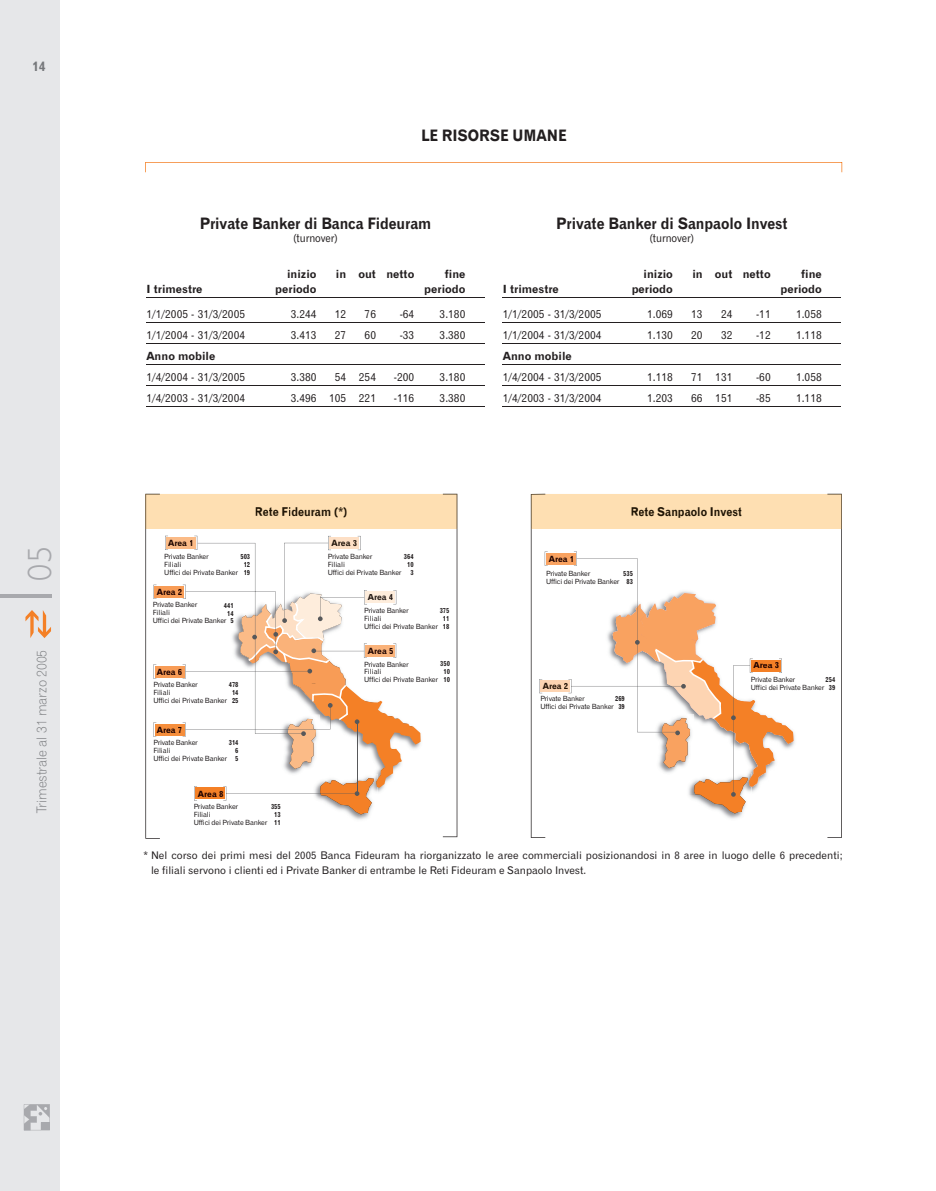
<style>
.page{position:relative;width:936px;height:1191px;background:#fff}
.page>*{position:absolute;margin:0;border:0;box-sizing:border-box;transform-origin:0 0}
.t1{font:300 33.75px "Humanist 521 BT";color:#a8a9ad}
.t2{font:15.75px "Gothic 720 BT Bold B";letter-spacing:-.005em;color:#231f20;scale:.9 1}
.t3{font:13.5px "Gothic 720 BT Light B";letter-spacing:-.015em;color:#76787b}
.t4{font:13.5px "Gothic 720 BT Bold B";color:#76787b}
.t5{font:12.15px "Gothic 720 BT Bold B";color:#201505;scale:.9 1}
.t6{font:11.25px "Gothic 720 BT Roman B";color:#231f20}
.t7{font:11.25px "Gothic 720 BT Bold B";color:#231f20}
.t8{font:11.25px "Gothic 720 BT Roman B";color:#231f20;scale:.9 1}
.t9{font:10.5px/15px "Gothic 720 BT Roman B";color:#231f20}
.t10{font:8.55px "Gothic 720 BT Bold B";color:#1c0000}
.t11{font:8.55px "Gothic 720 BT Bold B";color:#1d0000}
.t12{font:8.55px "Gothic 720 BT Bold B";color:#1d0100}
.t13{font:8.55px "Gothic 720 BT Bold B";color:#201004}
.t14{font:8.55px "Gothic 720 BT Bold B";color:#1f0600}
.t15{font:8.55px "Gothic 720 BT Bold B";color:#221915}
.t16{font:8.55px "Gothic 720 BT Bold B";color:#1e0300}
.t17{font:8.55px "Gothic 720 BT Bold B";color:#21150c}
.t18{font:7.2px/7.8px "Gothic 720 BT Roman B";letter-spacing:-.025em;color:#231f20}
.t19{font:7.2px/7.8px "Gothic 720 BT Bold B";color:#231f20;text-align:center;scale:.9 1}
.t20{font:7.05px/7.8px "Gothic 720 BT Roman B";letter-spacing:-.025em;color:#231f20}
.t21{font:7.05px/7.8px "Gothic 720 BT Bold B";color:#231f20;text-align:center;scale:.9 1}
</style>
<div class="page">
<div style="left:0;top:0;width:60px;height:1191px;background:#e6e7e9"></div>
<hr style="left:0;top:594px;width:51px;height:3px;background:#a8a9ad">
<svg style="left:24px;top:1104px;width:26px;height:26px"></svg>
<svg style="left:25px;top:610px;width:26px;height:28px"></svg>
<svg style="left:531px;top:494px;width:310px;height:344px"></svg>
<hr style="left:146px;top:297px;width:338px;height:1px;background:#231f20">
<hr style="left:146px;top:322px;width:338px;height:1px;background:#231f20">
<hr style="left:146px;top:343px;width:338px;height:1px;background:#231f20">
<hr style="left:146px;top:364px;width:338px;height:1px;background:#231f20">
<hr style="left:146px;top:385px;width:338px;height:1px;background:#231f20">
<hr style="left:146px;top:406px;width:338px;height:1px;background:#231f20">
<hr style="left:502px;top:297px;width:339px;height:1px;background:#231f20">
<hr style="left:502px;top:322px;width:339px;height:1px;background:#231f20">
<hr style="left:502px;top:343px;width:339px;height:1px;background:#231f20">
<hr style="left:502px;top:364px;width:339px;height:1px;background:#231f20">
<hr style="left:502px;top:385px;width:339px;height:1px;background:#231f20">
<hr style="left:502px;top:406px;width:339px;height:1px;background:#231f20">
<svg style="left:145px;top:162px;width:697px;height:10px"></svg>
<svg style="left:145px;top:494px;width:312px;height:344px"></svg>
<h3 class="t4" style="left:32px;top:58px;width:15px">14</h3>
<h1 class="t1" style="left:19px;top:581px;width:36px;rotate:-90deg">05</h1>
<h3 class="t3" style="left:33px;top:812px;width:164px;rotate:-90deg">Trimestrale al 31 marzo 2005</h3>
<h2 class="t2" style="left:421px;top:126px;width:163px">LE RISORSE UMANE</h2>
<h2 class="t2" style="left:200px;top:214px;width:259px">Private Banker di Banca Fideuram</h2>
<h3 class="t8" style="left:293px;top:231px;width:51px">(turnover)</h3>
<h3 class="t7" style="left:287px;top:267px;width:31px">inizio</h3>
<h3 class="t7" style="left:336px;top:267px;width:80px">in out netto</h3>
<h3 class="t7" style="left:445px;top:267px;width:22px">fine</h3>
<h3 class="t7" style="left:146px;top:282px;width:58px">I trimestre</h3>
<h3 class="t7" style="left:275px;top:282px;width:43px">periodo</h3>
<h3 class="t7" style="left:424px;top:282px;width:43px">periodo</h3>
<h3 class="t6" style="left:146px;top:307px;width:100px">1/1/2005 - 31/3/2005</h3>
<h3 class="t6" style="left:291px;top:307px;width:27px">3.244</h3>
<h3 class="t6" style="left:335px;top:307px;width:13px">12</h3>
<h3 class="t6" style="left:364px;top:307px;width:13px">76</h3>
<h3 class="t6" style="left:399px;top:307px;width:16px">-64</h3>
<h3 class="t6" style="left:439px;top:307px;width:27px">3.180</h3>
<h3 class="t6" style="left:146px;top:328px;width:100px">1/1/2004 - 31/3/2004</h3>
<h3 class="t6" style="left:291px;top:328px;width:27px">3.413</h3>
<h3 class="t6" style="left:335px;top:328px;width:13px">27</h3>
<h3 class="t6" style="left:364px;top:328px;width:13px">60</h3>
<h3 class="t6" style="left:399px;top:328px;width:16px">-33</h3>
<h3 class="t6" style="left:439px;top:328px;width:27px">3.380</h3>
<h3 class="t7" style="left:146px;top:349px;width:71px">Anno mobile</h3>
<h3 class="t6" style="left:146px;top:370px;width:100px">1/4/2004 - 31/3/2005</h3>
<h3 class="t6" style="left:291px;top:370px;width:27px">3.380</h3>
<h3 class="t6" style="left:335px;top:370px;width:43px">54 254</h3>
<h3 class="t6" style="left:394px;top:370px;width:22px">-200</h3>
<h3 class="t6" style="left:439px;top:370px;width:27px">3.180</h3>
<h3 class="t6" style="left:146px;top:391px;width:100px">1/4/2003 - 31/3/2004</h3>
<h3 class="t6" style="left:291px;top:391px;width:87px">3.496 105 221</h3>
<h3 class="t6" style="left:394px;top:391px;width:22px">-116</h3>
<h3 class="t6" style="left:439px;top:391px;width:27px">3.380</h3>
<h2 class="t2" style="left:556px;top:214px;width:259px">Private Banker di Sanpaolo Invest</h2>
<h3 class="t8" style="left:649px;top:231px;width:51px">(turnover)</h3>
<h3 class="t7" style="left:643px;top:267px;width:31px">inizio</h3>
<h3 class="t7" style="left:692px;top:267px;width:80px">in out netto</h3>
<h3 class="t7" style="left:801px;top:267px;width:22px">fine</h3>
<h3 class="t7" style="left:502px;top:282px;width:58px">I trimestre</h3>
<h3 class="t7" style="left:631px;top:282px;width:43px">periodo</h3>
<h3 class="t7" style="left:780px;top:282px;width:43px">periodo</h3>
<h3 class="t6" style="left:502px;top:307px;width:100px">1/1/2005 - 31/3/2005</h3>
<h3 class="t6" style="left:647px;top:307px;width:27px">1.069</h3>
<h3 class="t6" style="left:691px;top:307px;width:13px">13</h3>
<h3 class="t6" style="left:721px;top:307px;width:13px">24</h3>
<h3 class="t6" style="left:756px;top:307px;width:16px">-11</h3>
<h3 class="t6" style="left:796px;top:307px;width:27px">1.058</h3>
<h3 class="t6" style="left:502px;top:328px;width:100px">1/1/2004 - 31/3/2004</h3>
<h3 class="t6" style="left:647px;top:328px;width:27px">1.130</h3>
<h3 class="t6" style="left:691px;top:328px;width:13px">20</h3>
<h3 class="t6" style="left:721px;top:328px;width:13px">32</h3>
<h3 class="t6" style="left:756px;top:328px;width:16px">-12</h3>
<h3 class="t6" style="left:796px;top:328px;width:27px">1.118</h3>
<h3 class="t7" style="left:502px;top:349px;width:71px">Anno mobile</h3>
<h3 class="t6" style="left:502px;top:370px;width:100px">1/4/2004 - 31/3/2005</h3>
<h3 class="t6" style="left:647px;top:370px;width:27px">1.118</h3>
<h3 class="t6" style="left:691px;top:370px;width:43px">71 131</h3>
<h3 class="t6" style="left:756px;top:370px;width:16px">-60</h3>
<h3 class="t6" style="left:796px;top:370px;width:27px">1.058</h3>
<h3 class="t6" style="left:502px;top:391px;width:100px">1/4/2003 - 31/3/2004</h3>
<h3 class="t6" style="left:647px;top:391px;width:27px">1.203</h3>
<h3 class="t6" style="left:691px;top:391px;width:43px">66 151</h3>
<h3 class="t6" style="left:756px;top:391px;width:16px">-85</h3>
<h3 class="t6" style="left:796px;top:391px;width:27px">1.118</h3>
<p class="t14" style="left:168px;top:537px;width:27px">Area 1</p>
<h3 class="t5" style="left:254px;top:504px;width:105px">Rete Fideuram (*)</h3>
<p class="t17" style="left:331px;top:538px;width:27px">Area 3</p>
<p class="t18" style="left:164px;top:553px;width:75px">Private Banker<br>Filiali<br>Uffici dei Private Banker</p>
<p class="t19" style="left:404px;top:553px;width:12px;text-align:right">364<br>10<br>3</p>
<p class="t19" style="left:240px;top:553px;width:12px">503<br>12<br>19</p>
<p class="t18" style="left:328px;top:553px;width:75px">Private Banker<br>Filiali<br>Uffici dei Private Banker</p>
<p class="t11" style="left:157px;top:586px;width:27px">Area 2</p>
<p class="t15" style="left:368px;top:592px;width:27px">Area 4</p>
<p class="t18" style="left:153px;top:601px;width:75px">Private Banker<br>Filiali<br>Uffici dei Private Banker</p>
<p class="t18" style="left:364px;top:606px;width:75px">Private Banker<br>Filiali<br>Uffici dei Private Banker</p>
<p class="t18" style="left:364px;top:660px;width:75px">Private Banker<br>Filiali<br>Uffici dei Private Banker</p>
<p class="t19" style="left:224px;top:601px;width:12px;text-align:right">441<br>14<br>5</p>
<p class="t19" style="left:439px;top:606px;width:12px">375<br>11<br>18</p>
<p class="t16" style="left:368px;top:645px;width:27px">Area 5</p>
<p class="t19" style="left:440px;top:660px;width:12px">350<br>10<br>10</p>
<p class="t11" style="left:157px;top:666px;width:27px">Area 6</p>
<p class="t18" style="left:153px;top:680px;width:75px">Private Banker<br>Filiali<br>Uffici dei Private Banker</p>
<p class="t10" style="left:157px;top:724px;width:27px">Area 7</p>
<p class="t19" style="left:229px;top:680px;width:12px">478<br>14<br>25</p>
<p class="t18" style="left:153px;top:738px;width:75px">Private Banker<br>Filiali<br>Uffici dei Private Banker</p>
<p class="t19" style="left:235px;top:738px;width:5px;text-align:justify;text-indent:-7px">314<br>6<br>5</p>
<p class="t10" style="left:198px;top:788px;width:27px">Area 8</p>
<p class="t19" style="left:271px;top:802px;width:12px">355<br>13<br>11</p>
<p class="t18" style="left:194px;top:803px;width:75px">Private Banker<br>Filiali<br>Uffici dei Private Banker</p>
<p class="t12" style="left:548px;top:553px;width:27px">Area 1</p>
<h3 class="t5" style="left:630px;top:504px;width:126px">Rete Sanpaolo Invest</h3>
<p class="t21" style="left:623px;top:569px;width:12px">535<br>83</p>
<p class="t20" style="left:546px;top:569px;width:75px">Private Banker<br>Uffici dei Private Banker</p>
<p class="t13" style="left:542px;top:680px;width:27px">Area 2</p>
<p class="t20" style="left:540px;top:695px;width:75px">Private Banker<br>Uffici dei Private Banker</p>
<p class="t21" style="left:615px;top:695px;width:12px">269<br>39</p>
<p class="t10" style="left:753px;top:660px;width:27px">Area 3</p>
<p class="t21" style="left:825px;top:675px;width:12px">254<br>39</p>
<p class="t20" style="left:750px;top:676px;width:75px">Private Banker<br>Uffici dei Private Banker</p>
<h3 class="t9" style="left:151px;top:848px;width:693px;text-indent:-8px">* Nel corso dei primi mesi del 2005 Banca Fideuram ha riorganizzato le aree commerciali posizionandosi in 8 aree in luogo delle 6 precedenti; le filiali servono i clienti ed i Private Banker di entrambe le Reti Fideuram e Sanpaolo Invest.</h3>
</div>
